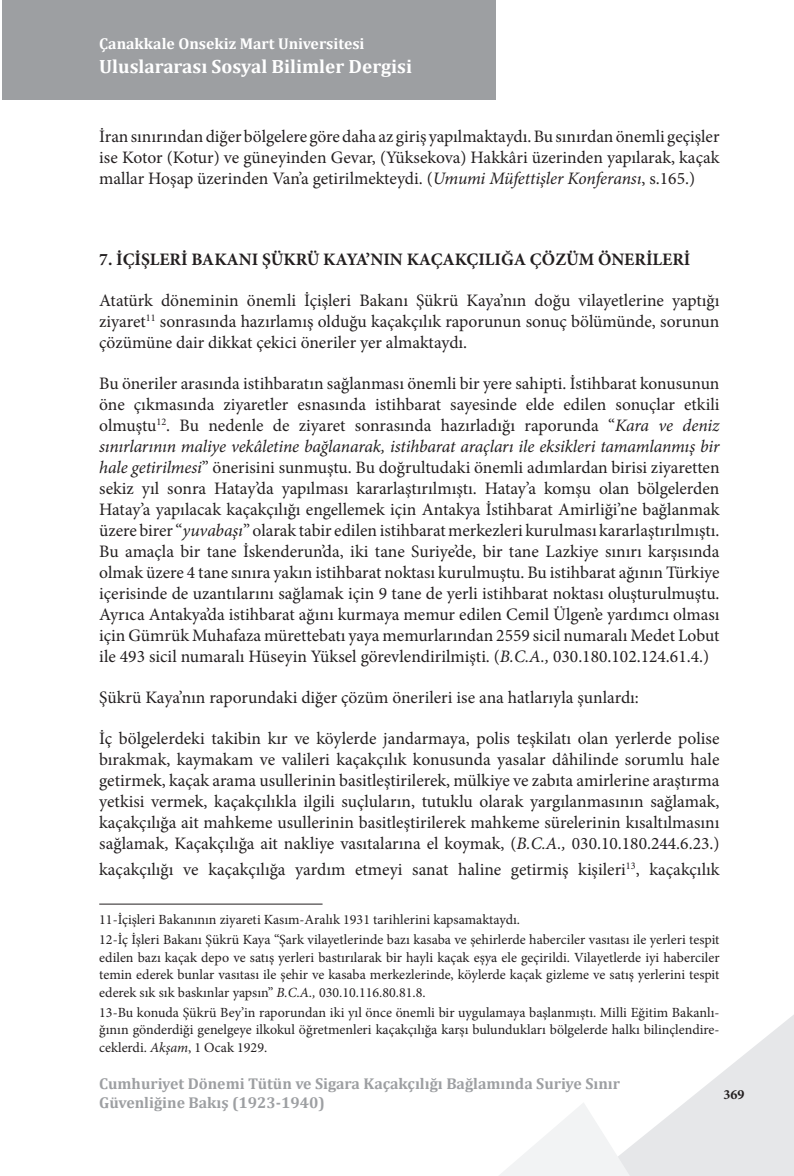
<style>
.page{position:relative;width:794px;height:1176px;background:#fff}
.page>*{position:absolute;margin:0;border:0;box-sizing:border-box;transform-origin:0 0}
.t1{font:700 19.25px "Cambria";color:#fff}
.t2{font:17.5px/21px "Minion Pro";color:#231f20;text-align:justify}
.t3{font:700 17.5px "Minion Pro";color:#231f20}
.t4{font:700 15.75px/18.9px "Cambria";color:#9d9fa2}
.t5{font:700 15.75px "Cambria";color:#fff}
.t6{font:14px/17.5px "Minion Pro";color:#231f20;text-align:justify}
.t7{font:700 14px "Minion Pro";color:#231f20}
.s1{font-style:italic}
</style>
<div class="page">
<svg style="left:639px;top:1015px;width:155px;height:161px;fill:#e6e7e9"></svg>
<svg style="left:499px;top:1103px;width:140px;height:73px"></svg>
<div style="left:2px;top:0;width:494px;height:99px;background:#9d9fa2"></div>
<hr style="left:99px;top:903px;width:223px;height:1px;background:#231f20">
<p class="t5" style="left:99px;top:33px;width:267px">Çanakkale Onsekiz Mart Universitesi</p>
<p class="t1" style="left:99px;top:52px;width:314px">Uluslararası Sosyal Bilimler Dergisi</p>
<p class="t2" style="left:99px;top:126px;width:622px">İran sınırından diğer bölgelere göre daha az giriş yapılmaktaydı. Bu sınırdan önemli geçişler ise Kotor (Kotur) ve güneyinden Gevar, (Yüksekova) Hakkâri üzerinden yapılarak, kaçak mallar Hoşap üzerinden Van’a getirilmekteydi. (<span class="s1">Umumi Müfettişler Konferansı</span>, s.165.)</p>
<p class="t3" style="left:99px;top:247px;width:593px">7. İÇİŞLERİ BAKANI ŞÜKRÜ KAYA’NIN KAÇAKÇILIĞA ÇÖZÜM ÖNERİLERİ</p>
<p class="t2" style="left:99px;top:290px;width:622px">Atatürk döneminin önemli İçişleri Bakanı Şükrü Kaya’nın doğu vilayetlerine yaptığı ziyaret<sup>11</sup> sonrasında hazırlamış olduğu kaçakçılık raporunun sonuç bölümünde, sorunun çözümüne dair dikkat çekici öneriler yer almaktaydı.</p>
<p class="t2" style="left:99px;top:373px;width:622px">Bu öneriler arasında istihbaratın sağlanması önemli bir yere sahipti. İstihbarat konusunun öne çıkmasında ziyaretler esnasında istihbarat sayesinde elde edilen sonuçlar etkili olmuştu<sup>12</sup>. Bu nedenle de ziyaret sonrasında hazırladığı raporunda “<span class="s1">Kara ve deniz sınırlarının maliye vekâletine bağlanarak, istihbarat araçları ile eksikleri tamamlanmış bir hale getirilmesi</span>” önerisini sunmuştu. Bu doğrultudaki önemli adımlardan birisi ziyaretten sekiz yıl sonra Hatay’da yapılması kararlaştırılmıştı. Hatay’a komşu olan bölgelerden Hatay’a yapılacak kaçakçılığı engellemek için Antakya İstihbarat Amirliği’ne bağlanmak üzere birer “<span class="s1">yuvabaşı</span>” olarak tabir edilen istihbarat merkezleri kurulması kararlaştırılmıştı.<br>Bu amaçla bir tane İskenderun’da, iki tane Suriye’de, bir tane Lazkiye sınırı karşısında olmak üzere 4 tane sınıra yakın istihbarat noktası kurulmuştu. Bu istihbarat ağının Türkiye içerisinde de uzantılarını sağlamak için 9 tane de yerli istihbarat noktası oluşturulmuştu.<br>Ayrıca Antakya’da istihbarat ağını kurmaya memur edilen Cemil Ülgen’e yardımcı olması için Gümrük Muhafaza mürettebatı yaya memurlarından 2559 sicil numaralı Medet Lobut ile 493 sicil numaralı Hüseyin Yüksel görevlendirilmişti. (<span class="s1">B.C.A.,</span> 030.180.102.124.61.4.)</p>
<p class="t2" style="left:99px;top:687px;width:541px">Şükrü Kaya’nın raporundaki diğer çözüm önerileri ise ana hatlarıyla şunlardı:</p>
<p class="t2" style="left:99px;top:728px;width:622px">İç bölgelerdeki takibin kır ve köylerde jandarmaya, polis teşkilatı olan yerlerde polise bırakmak, kaymakam ve valileri kaçakçılık konusunda yasalar dâhilinde sorumlu hale getirmek, kaçak arama usullerinin basitleştirilerek, mülkiye ve zabıta amirlerine araştırma yetkisi vermek, kaçakçılıkla ilgili suçluların, tutuklu olarak yargılanmasının sağlamak, kaçakçılığa ait mahkeme usullerinin basitleştirilerek mahkeme sürelerinin kısaltılmasını sağlamak, Kaçakçılığa ait nakliye vasıtalarına el koymak, (<span class="s1">B.C.A.,</span> 030.10.180.244.6.23.)</p>
<p class="t2" style="left:99px;top:859px;width:622px">kaçakçılığı ve kaçakçılığa yardım etmeyi sanat haline getirmiş kişileri<sup>13</sup>, kaçakçılık</p>
<p class="t6" style="left:99px;top:909px;width:622px;line-height:20.1px">11-İçişleri Bakanının ziyareti Kasım-Aralık 1931 tarihlerini kapsamaktaydı.<br>12-İç İşleri Bakanı Şükrü Kaya “Şark vilayetlerinde bazı kasaba ve şehirlerde haberciler vasıtası ile yerleri tespit</p>
<p class="t6" style="left:99px;top:948px;width:622px">edilen bazı kaçak depo ve satış yerleri bastırılarak bir hayli kaçak eşya ele geçirildi. Vilayetlerde iyi haberciler temin ederek bunlar vasıtası ile şehir ve kasaba merkezlerinde, köylerde kaçak gizleme ve satış yerlerini tespit ederek sık sık baskınlar yapsın” <span class="s1">B.C.A.,</span> 030.10.116.80.81.8.</p>
<p class="t6" style="left:99px;top:1004px;width:622px">13-Bu konuda Şükrü Bey’in raporundan iki yıl önce önemli bir uygulamaya başlanmıştı. Milli Eğitim Bakanlı&shy;ğının gönderdiği genelgeye ilkokul öğretmenleri kaçakçılığa karşı bulundukları bölgelerde halkı bilinçlendire&shy;ceklerdi. <span class="s1">Akşam</span>, 1 Ocak 1929.</p>
<p class="t4" style="left:99px;top:1073px;width:522px">Cumhuriyet Dönemi Tütün ve Sigara Kaçakçılığı Bağlamında Suriye Sınır<br>Güvenliğine Bakış (1923-1940)</p>
<p class="t7" style="left:723px;top:1085px;width:22px">369</p>
</div>
